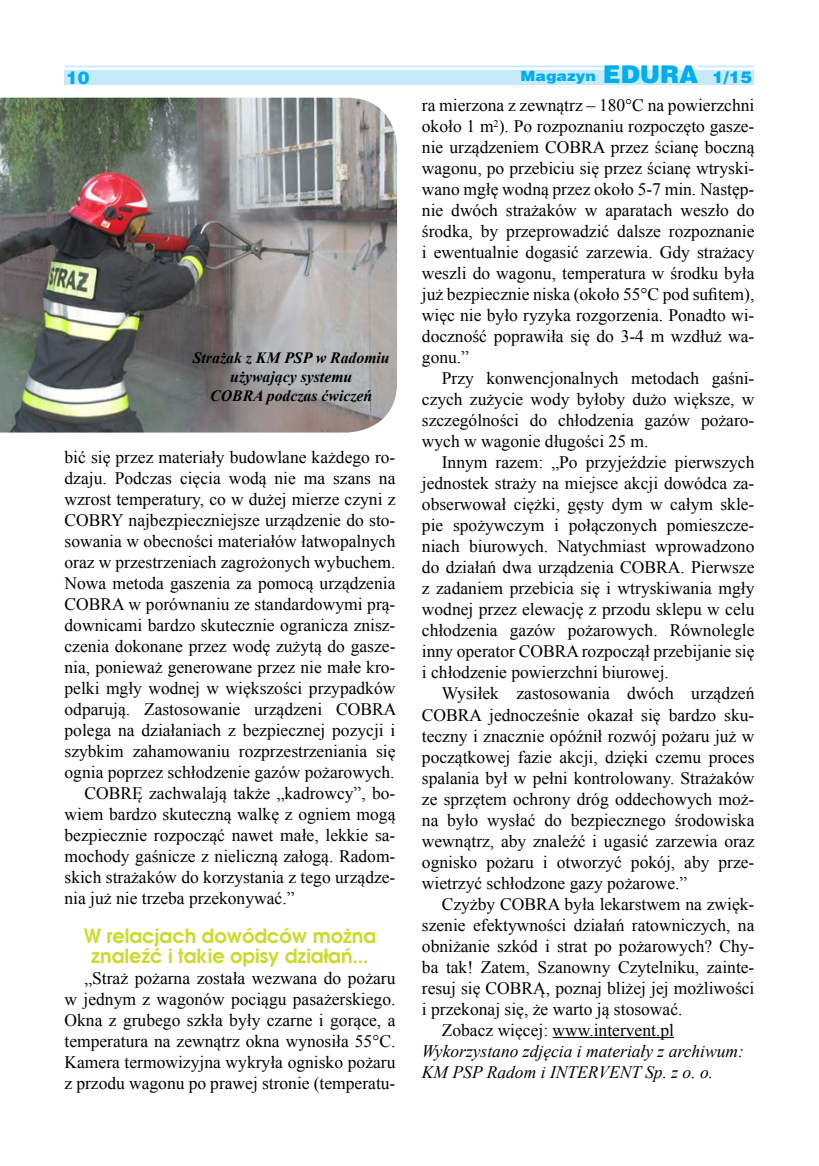
<style>
.page{position:relative;width:819px;height:1166px;background:#fff}
.page>*{position:absolute;margin:0;border:0;box-sizing:border-box;transform-origin:0 0}
.t1{font:700 19.25px/19.2px "Avalon";color:#cbdb2a;text-align:center}
.t2{font:17.5px/21px "Times New Roman";color:#000;text-align:justify}
.t3{font:italic 17.5px/21px "Times New Roman";color:#000}
.t4{font:900 17.5px "Switzerland";color:#00aeef}
.t5{font:italic 700 15.75px/18.9px "Times New Roman";color:#000;text-align:center}
.t6{font:900 14.17px "Switzerland";color:#00aeef;scale:1.11 1}
.s1{font-size:24.5px}
.s2{font-size:16.28px}
</style>
<div class="page">
<div style="left:64px;top:70px;width:690px;height:15px;background:#c7eafb"></div>
<hr style="left:64px;top:66px;width:690px;height:1px;background:#c7eafb">
<div style="left:603px;top:56px;width:94px;height:12px;background:#fff"></div>
<hr style="left:552px;top:1037px;width:122px;height:1px;background:#000">
<img style="left:0;top:98px;width:397px;height:334px">
<p class="t4" style="left:66px;top:68px;width:25px">10</p>
<p class="t6" style="left:520px;top:68px;width:210px">Magazyn <span class="s1">EDURA</span> <span class="s2">1/15</span></p>
<p class="t5" style="left:193px;top:348px;width:198px">Strażak z KM PSP w Radomiu używający systemu<br>COBRA podczas ćwiczeń</p>
<p class="t2" style="left:64px;top:446px;width:332px">bić się przez materiały budowlane każdego ro-</p>
<p class="t2" style="left:64px;top:467px;width:332px">dzaju. Podczas cięcia wodą nie ma szans na</p>
<p class="t2" style="left:64px;top:488px;width:332px">wzrost temperatury, co w dużej mierze czyni z</p>
<p class="t2" style="left:64px;top:509px;width:332px">COBRY najbezpieczniejsze urządzenie do sto-</p>
<p class="t2" style="left:64px;top:530px;width:332px">sowania w obecności materiałów łatwopalnych</p>
<p class="t2" style="left:64px;top:551px;width:332px">oraz w przestrzeniach zagrożonych wybuchem.</p>
<p class="t2" style="left:64px;top:572px;width:332px">Nowa metoda gaszenia za pomocą urządzenia</p>
<p class="t2" style="left:64px;top:593px;width:332px">COBRA w porównaniu ze standardowymi prą-</p>
<p class="t2" style="left:64px;top:614px;width:332px">downicami bardzo skutecznie ogranicza znisz-</p>
<p class="t2" style="left:64px;top:635px;width:332px">czenia dokonane przez wodę zużytą do gasze-</p>
<p class="t2" style="left:64px;top:656px;width:332px">nia, ponieważ generowane przez nie małe kro-</p>
<p class="t2" style="left:64px;top:677px;width:332px">pelki mgły wodnej w większości przypadków</p>
<p class="t2" style="left:64px;top:698px;width:333px">odparują. Zastosowanie urządzeni COBRA</p>
<p class="t2" style="left:64px;top:719px;width:332px">polega na działaniach z bezpiecznej pozycji i</p>
<p class="t2" style="left:64px;top:740px;width:332px">szybkim zahamowaniu rozprzestrzeniania się</p>
<p class="t2" style="left:64px;top:761px;width:331px">ognia poprzez schłodzenie gazów pożarowych.</p>
<p class="t2" style="left:84px;top:782px;width:312px">COBRĘ zachwalają także „kadrowcy”, bo-</p>
<p class="t2" style="left:64px;top:803px;width:332px">wiem bardzo skuteczną walkę z ogniem mogą</p>
<p class="t2" style="left:64px;top:824px;width:332px">bezpiecznie rozpocząć nawet małe, lekkie sa-</p>
<p class="t2" style="left:64px;top:845px;width:332px">mochody gaśnicze z nieliczną załogą. Radom-</p>
<p class="t2" style="left:64px;top:866px;width:332px">skich strażaków do korzystania z tego urządze-</p>
<p class="t2" style="left:64px;top:887px;width:231px">nia już nie trzeba przekonywać.”</p>
<p class="t1" style="left:84px;top:926px;width:294px">W relacjach dowódców można znaleźć i takie opisy działań...</p>
<p class="t2" style="left:64px;top:967px;width:332px;text-indent:20px">„Straż pożarna została wezwana do pożaru w jednym z wagonów pociągu pasażerskiego.<br>Okna z grubego szkła były czarne i gorące, a temperatura na zewnątrz okna wynosiła 55°C.<br>Kamera termowizyjna wykryła ognisko pożaru z przodu wagonu po prawej stronie (temperatu-</p>
<p class="t2" style="left:422px;top:94px;width:334px">ra mierzona z zewnątrz – 180°C na powierzchni około 1 m<sup>2</sup>). Po rozpoznaniu rozpoczęto gasze&shy;nie urządzeniem COBRA przez ścianę boczną wagonu, po przebiciu się przez ścianę wtryski&shy;wano mgłę wodną przez około 5-7 min. Następ&shy;nie dwóch strażaków w aparatach weszło do środka, by przeprowadzić dalsze rozpoznanie i ewentualnie dogasić zarzewia. Gdy strażacy weszli do wagonu, temperatura w środku była już bezpiecznie niska (około 55°C pod sufitem), więc nie było ryzyka rozgorzenia. Ponadto wi&shy;doczność poprawiła się do 3-4 m wzdłuż wa&shy;gonu.”</p>
<p class="t2" style="left:422px;top:367px;width:334px;text-indent:20px">Przy konwencjonalnych metodach gaśni&shy;czych zużycie wody byłoby dużo większe, w szczególności do chłodzenia gazów pożaro&shy;wych w wagonie długości 25 m.</p>
<p class="t2" style="left:422px;top:451px;width:334px;text-indent:20px">Innym razem: „Po przyjeździe pierwszych jednostek straży na miejsce akcji dowódca za&shy;obserwował ciężki, gęsty dym w całym skle&shy;pie spożywczym i połączonych pomieszcze&shy;niach biurowych. Natychmiast wprowadzono do działań dwa urządzenia COBRA. Pierwsze z zadaniem przebicia się i wtryskiwania mgły wodnej przez elewację z przodu sklepu w celu chłodzenia gazów pożarowych. Równolegle inny operator COBRA rozpoczął przebijanie się i chłodzenie powierzchni biurowej.</p>
<p class="t2" style="left:422px;top:682px;width:334px;text-indent:20px">Wysiłek zastosowania dwóch urządzeń COBRA jednocześnie okazał się bardzo sku&shy;teczny i znacznie opóźnił rozwój pożaru już w początkowej fazie akcji, dzięki czemu proces spalania był w pełni kontrolowany. Strażaków ze sprzętem ochrony dróg oddechowych moż&shy;na było wysłać do bezpiecznego środowiska wewnątrz, aby znaleźć i ugasić zarzewia oraz ognisko pożaru i otworzyć pokój, aby prze&shy;wietrzyć schłodzone gazy pożarowe.”</p>
<p class="t2" style="left:442px;top:892px;width:314px">Czyżby COBRA była lekarstwem na zwięk-</p>
<p class="t2" style="left:422px;top:913px;width:334px">szenie efektywności działań ratowniczych, na</p>
<p class="t2" style="left:422px;top:934px;width:334px">obniżanie szkód i strat po pożarowych? Chy-</p>
<p class="t2" style="left:422px;top:955px;width:334px">ba tak! Zatem, Szanowny Czytelniku, zainte-</p>
<p class="t2" style="left:422px;top:976px;width:334px">resuj się COBRĄ, poznaj bliżej jej możliwości</p>
<p class="t2" style="left:422px;top:997px;width:262px">i przekonaj się, że warto ją stosować.</p>
<p class="t2" style="left:442px;top:1018px;width:234px">Zobacz więcej: www.intervent.pl</p>
<p class="t3" style="left:422px;top:1040px;width:323px">Wykorzystano zdjęcia i materiały z archiwum:<br>KM PSP Radom i INTERVENT Sp. z o. o.</p>
</div>
